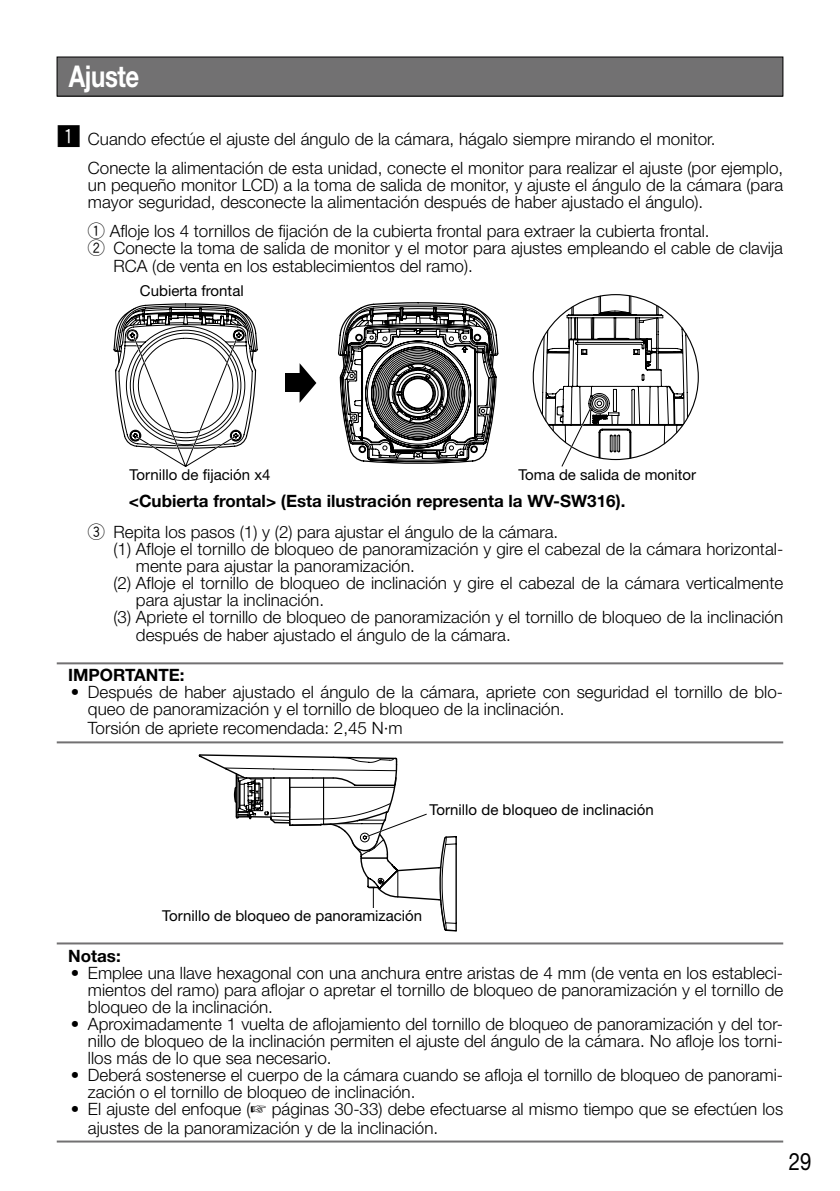
<style>
.page{position:relative;width:840px;height:1191px;background:#fff}
.page>*{position:absolute;margin:0;border:0;box-sizing:border-box;transform-origin:0 0}
.t1{font:700 30px "Helvetica Neue LT Std";letter-spacing:-.015em;color:#fff;scale:.8 1}
.t2{font:24px "Helvetica Neue LT Std";color:#000;scale:.85 1}
.t3{font:300 17px/17px "Helvetica Neue LT Std";color:#000}
.t4{font:700 17px/31px "Helvetica Neue LT Std";color:#000}
.t5{font:15px "Helvetica Neue LT Std";color:#000}
.s1{font-family:"Gthin Hround";font-weight:400;font-size:24px}
.s2{font-family:"Gth Hround";font-weight:400}
.s3{font-weight:300}
</style>
<div class="page">
<hr style="left:57px;top:662px;width:725px;height:2px;background:#727172">
<hr style="left:57px;top:741px;width:725px;height:2px;background:#727172">
<hr style="left:57px;top:942px;width:725px;height:2px;background:#727172">
<hr style="left:57px;top:1140px;width:725px;height:2px;background:#727172">
<svg style="left:113px;top:303px;width:145px;height:164px"></svg>
<svg style="left:299px;top:363px;width:17px;height:40px"></svg>
<div style="left:286px;top:374px;width:16px;height:18px;background:#000"></div>
<svg style="left:338px;top:302px;width:160px;height:162px"></svg>
<svg style="left:541px;top:295px;width:146px;height:172px"></svg>
<svg style="left:198px;top:754px;width:258px;height:177px"></svg>
<hr style="left:373px;top:887px;width:1px;height:32px;background:#000">
<div style="left:162px;top:908px;width:275px;height:17px;background:#fff"></div>
<div style="left:57px;top:57px;width:725px;height:39px;background:#727172"></div>
<div style="left:57px;top:57px;width:725px;height:39px;border:1px solid #000"></div>
<h1 class="t1" style="left:69px;top:58px;width:90px">Ajuste</h1>
<p class="t3" style="left:88px;top:124px;width:696px;line-height:29px;text-indent:-31px"><span class="s1">z</span> Cuando efectúe el ajuste del ángulo de la cámara, hágalo siempre mirando el monitor.<br>Conecte la alimentación de esta unidad, conecte el monitor para realizar el ajuste (por ejemplo,</p>
<p class="t3" style="left:88px;top:176px;width:696px">un pequeño monitor LCD) a la toma de salida de monitor, y ajuste el ángulo de la cámara (para mayor seguridad, desconecte la alimentación después de haber ajustado el ángulo).</p>
<p class="t3" style="left:88px;top:222px;width:623px"><span class="s2">q</span> Afloje los 4 tornillos de fijación de la cubierta frontal para extraer la cubierta frontal.</p>
<p class="t3" style="left:88px;top:239px;width:696px"><span class="s2">w</span> Conecte la toma de salida de monitor y el motor para ajustes empleando el cable de clavija</p>
<p class="t3" style="left:113px;top:257px;width:360px">RCA (de venta en los establecimientos del ramo).</p>
<p class="t5" style="left:140px;top:282px;width:105px">Cubierta frontal</p>
<p class="t5" style="left:129px;top:466px;width:142px">Tornillo de fijación x4</p>
<p class="t5" style="left:518px;top:466px;width:179px">Toma de salida de monitor</p>
<p class="t4" style="left:88px;top:485px;width:538px;text-indent:41px">&lt;Cubierta frontal&gt; (Esta ilustración representa la WV-SW316). <span class="s2">e</span> <span class="s3">Repita los pasos (1) y (2) para ajustar el ángulo de la cámara.</span></p>
<p class="t3" style="left:113px;top:540px;width:671px">(1) Afloje el tornillo de bloqueo de panoramización y gire el cabezal de la cámara horizontal-</p>
<p class="t3" style="left:136px;top:557px;width:280px">mente para ajustar la panoramización.</p>
<p class="t3" style="left:113px;top:574px;width:670px">(2) Afloje el tornillo de bloqueo de inclinación y gire el cabezal de la cámara verticalmente</p>
<p class="t3" style="left:136px;top:591px;width:190px">para ajustar la inclinación.</p>
<p class="t3" style="left:113px;top:608px;width:670px">(3) Apriete el tornillo de bloqueo de panoramización y el tornillo de bloqueo de la inclinación</p>
<p class="t3" style="left:136px;top:626px;width:376px">después de haber ajustado el ángulo de la cámara.</p>
<p class="t4" style="left:68px;top:659px;width:118px">IMPORTANTE:</p>
<p class="t3" style="left:88px;top:683px;width:696px;text-indent:-17px">• Después de haber ajustado el ángulo de la cámara, apriete con seguridad el tornillo de blo&shy;queo de panoramización y el tornillo de bloqueo de la inclinación.</p>
<p class="t3" style="left:88px;top:719px;width:316px">Torsión de apriete recomendada: 2,45 N·m</p>
<p class="t5" style="left:429px;top:800px;width:226px">Tornillo de bloqueo de inclinación</p>
<p class="t5" style="left:162px;top:907px;width:261px">Tornillo de bloqueo de panoramización</p>
<p class="t4" style="left:68px;top:939px;width:54px">Notas:</p>
<p class="t3" style="left:88px;top:963px;width:696px;text-align:justify;text-indent:-17px">• Emplee una llave hexagonal con una anchura entre aristas de 4 mm (de venta en los estableci&shy;mientos del ramo) para aflojar o apretar el tornillo de bloqueo de panoramización y el tornillo de bloqueo de la inclinación.</p>
<p class="t3" style="left:88px;top:1014px;width:696px;text-align:justify;text-indent:-17px">• Aproximadamente 1 vuelta de aflojamiento del tornillo de bloqueo de panoramización y del tor&shy;nillo de bloqueo de la inclinación permiten el ajuste del ángulo de la cámara. No afloje los torni&shy;llos más de lo que sea necesario.</p>
<p class="t3" style="left:88px;top:1065px;width:696px;text-indent:-17px">• Deberá sostenerse el cuerpo de la cámara cuando se afloja el tornillo de bloqueo de panorami&shy;zación o el tornillo de bloqueo de inclinación.</p>
<p class="t3" style="left:88px;top:1098px;width:696px;line-height:19px;text-indent:-17px">• El ajuste del enfoque (☞ páginas 30-33) debe efectuarse al mismo tiempo que se efectúen los ajustes de la panoramización y de la inclinación.</p>
<h2 class="t2" style="left:788px;top:1146px;width:28px">29</h2>
</div>
